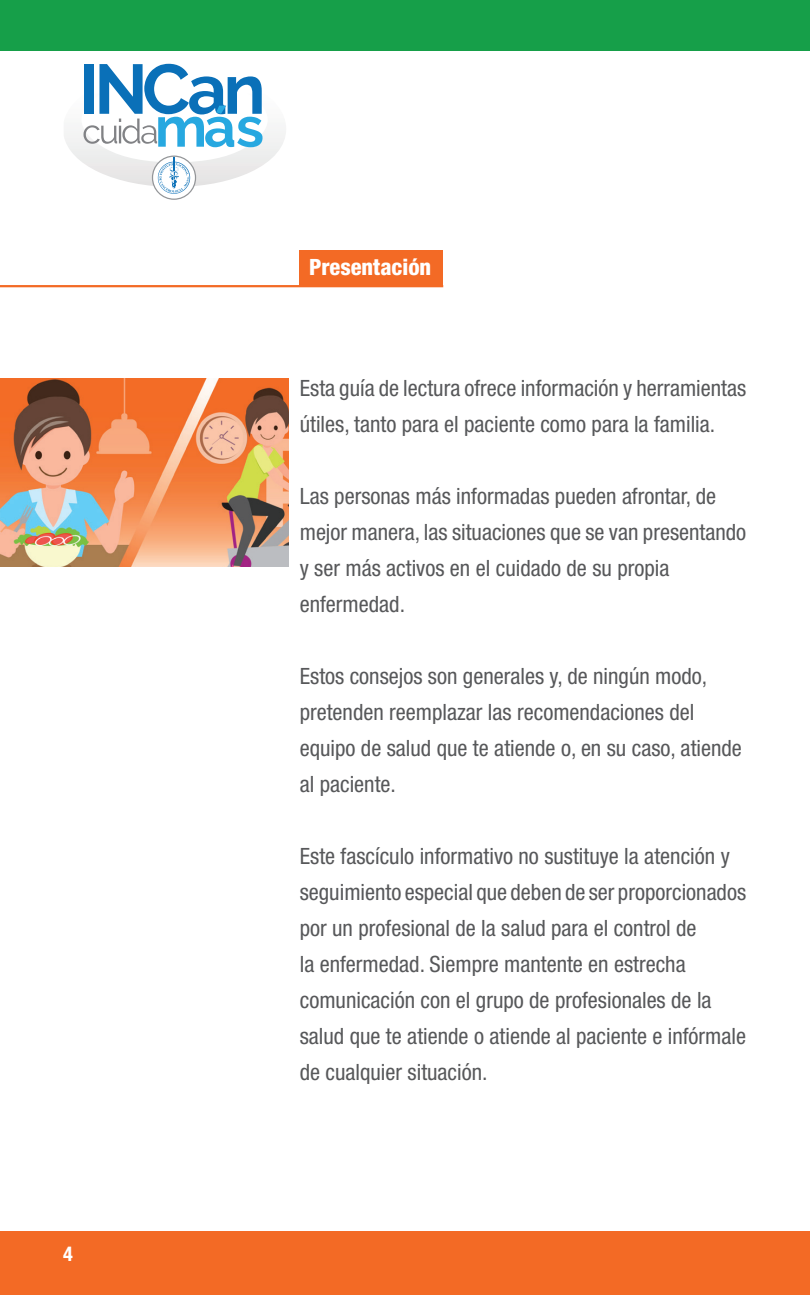
<style>
.page{position:relative;width:810px;height:1295px;background:#fff}
.page>*{position:absolute;margin:0;border:0;box-sizing:border-box;transform-origin:0 0}
.t1{font:condensed 22.5px/36px "Helvetica Neue";color:#57585a}
.t2{font:800 condensed 22.5px "Helvetica Neue";color:#fff}
.t3{font:700 condensed 20.25px "Helvetica Neue";color:#fff}
</style>
<div class="page">
<div style="left:0;top:1231px;width:810px;height:64px;background:#f36a25"></div>
<div style="left:0;top:0;width:810px;height:51px;background:#169f49"></div>
<img style="left:64px;top:129px;width:222px;height:57px">
<svg style="left:84px;top:64px;width:179px;height:83px"></svg>
<svg style="left:152px;top:153px;width:44px;height:47px"></svg>
<div style="left:300px;top:250px;width:143px;height:36px;background:#f36a25"></div>
<hr style="left:0;top:285px;width:443px;height:2px;background:#f36a25">
<img style="left:0;top:379px;width:288px;height:188px">
<p class="t3" style="left:63px;top:1241px;width:11px">4</p>
<p class="t2" style="left:309px;top:253px;width:124px">Presentación</p>
<p class="t1" style="left:300px;top:370px;width:448px">Esta guía de lectura ofrece información y herramientas útiles, tanto para el paciente como para la familia.</p>
<p class="t1" style="left:300px;top:478px;width:448px">Las personas más informadas pueden afrontar, de mejor manera, las situaciones que se van presentando y ser más activos en el cuidado de su propia enfermedad.</p>
<p class="t1" style="left:300px;top:658px;width:444px">Estos consejos son generales y, de ningún modo, pretenden reemplazar las recomendaciones del equipo de salud que te atiende o, en su caso, atiende al paciente.</p>
<p class="t1" style="left:300px;top:838px;width:448px">Este fascículo informativo no sustituye la atención y seguimiento especial que deben de ser proporcionados por un profesional de la salud para el control de<br>la enfermedad. Siempre mantente en estrecha comunicación con el grupo de profesionales de la salud que te atiende o atiende al paciente e infórmale de cualquier situación.</p>
</div>
